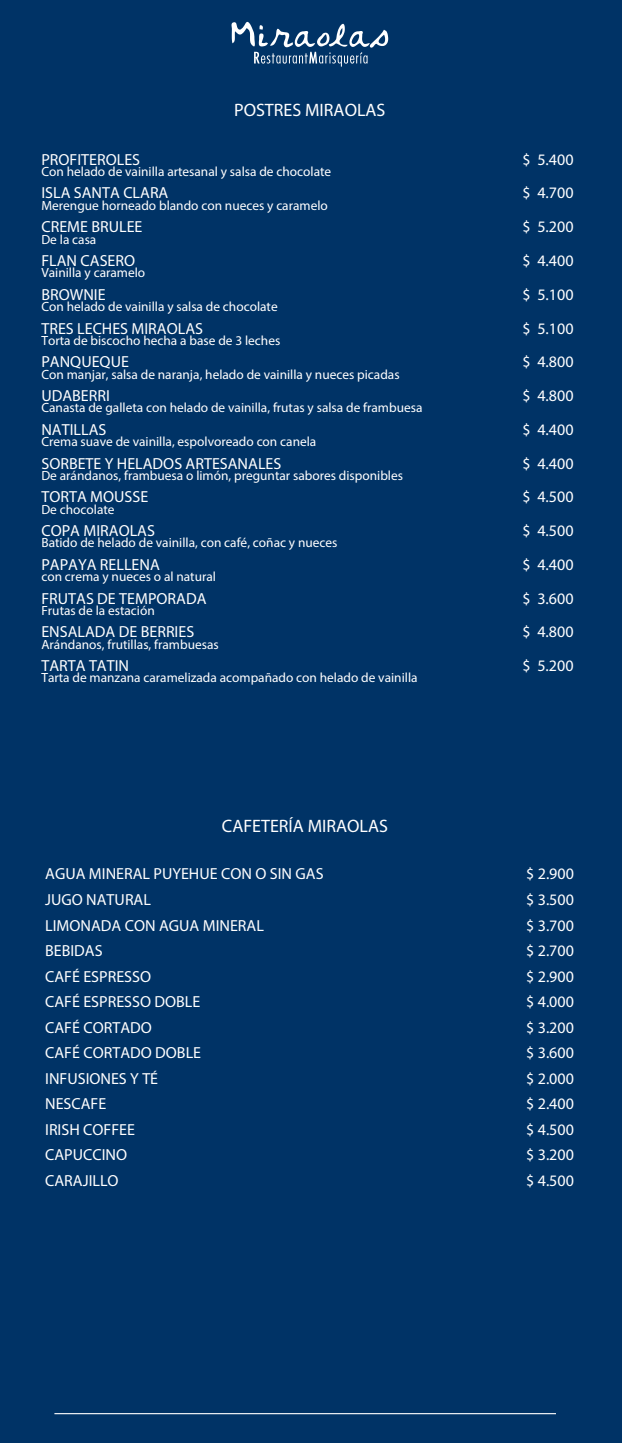
<style>
.page{position:relative;width:622px;height:1443px;background:#fff}
.page>*{position:absolute;margin:0;border:0;box-sizing:border-box;transform-origin:0 0}
.t1{font:18px "Myriad Pro";color:#fff}
.t2{font:16.05px "Myriad Pro";color:#fff}
.t3{font:13.35px "Myriad Pro";color:#fff}
</style>
<div class="page">
<div style="left:0;top:0;width:622px;height:1442px;background:#036"></div>
<svg style="left:231px;top:22px;width:157px;height:45px"></svg>
<hr style="left:54px;top:1412px;width:502px;height:2px;background:#fff">
<h1 class="t1" style="left:234px;top:99px;width:153px">POSTRES MIRAOLAS</h1>
<p class="t2" style="left:41px;top:149px;width:100px">PROFITEROLES</p>
<p class="t2" style="left:522px;top:149px;width:53px">$ 5.400</p>
<p class="t3" style="left:41px;top:163px;width:291px">Con helado de vainilla artesanal y salsa de chocolate</p>
<p class="t2" style="left:41px;top:183px;width:128px">ISLA SANTA CLARA</p>
<p class="t2" style="left:522px;top:183px;width:53px">$ 4.700</p>
<p class="t3" style="left:41px;top:197px;width:288px">Merengue horneado blando con nueces y caramelo</p>
<p class="t2" style="left:41px;top:217px;width:102px">CREME BRULEE</p>
<p class="t2" style="left:522px;top:217px;width:53px">$ 5.200</p>
<p class="t3" style="left:41px;top:231px;width:56px">De la casa</p>
<p class="t2" style="left:41px;top:251px;width:95px">FLAN CASERO</p>
<p class="t2" style="left:522px;top:251px;width:53px">$ 4.400</p>
<p class="t3" style="left:41px;top:264px;width:105px">Vainilla y caramelo</p>
<p class="t2" style="left:41px;top:284px;width:66px">BROWNIE</p>
<p class="t2" style="left:522px;top:284px;width:53px">$ 5.100</p>
<p class="t3" style="left:41px;top:298px;width:238px">Con helado de vainilla y salsa de chocolate</p>
<p class="t2" style="left:41px;top:318px;width:163px">TRES LECHES MIRAOLAS</p>
<p class="t2" style="left:522px;top:318px;width:53px">$ 5.100</p>
<p class="t3" style="left:41px;top:332px;width:240px">Torta de biscocho hecha a base de 3 leches</p>
<p class="t2" style="left:41px;top:352px;width:89px">PANQUEQUE</p>
<p class="t2" style="left:522px;top:352px;width:53px">$ 4.800</p>
<p class="t3" style="left:41px;top:366px;width:360px">Con manjar, salsa de naranja, helado de vainilla y nueces picadas</p>
<p class="t2" style="left:41px;top:386px;width:70px">UDABERRI</p>
<p class="t2" style="left:522px;top:386px;width:53px">$ 4.800</p>
<p class="t3" style="left:41px;top:399px;width:382px">Canasta de galleta con helado de vainilla, frutas y salsa de frambuesa</p>
<p class="t2" style="left:41px;top:419px;width:66px">NATILLAS</p>
<p class="t2" style="left:522px;top:419px;width:53px">$ 4.400</p>
<p class="t3" style="left:41px;top:433px;width:276px">Crema suave de vainilla, espolvoreado con canela</p>
<p class="t2" style="left:41px;top:453px;width:241px">SORBETE Y HELADOS ARTESANALES</p>
<p class="t2" style="left:522px;top:453px;width:53px">$ 4.400</p>
<p class="t3" style="left:41px;top:467px;width:363px">De arándanos, frambuesa o limón, preguntar sabores disponibles</p>
<p class="t2" style="left:41px;top:487px;width:108px">TORTA MOUSSE</p>
<p class="t2" style="left:522px;top:487px;width:53px">$ 4.500</p>
<p class="t3" style="left:41px;top:501px;width:75px">De chocolate</p>
<p class="t2" style="left:41px;top:521px;width:115px">COPA MIRAOLAS</p>
<p class="t2" style="left:522px;top:521px;width:53px">$ 4.500</p>
<p class="t3" style="left:41px;top:534px;width:297px">Batido de helado de vainilla, con café, coñac y nueces</p>
<p class="t2" style="left:41px;top:554px;width:120px">PAPAYA RELLENA</p>
<p class="t2" style="left:522px;top:554px;width:53px">$ 4.400</p>
<p class="t3" style="left:41px;top:568px;width:176px">con crema y nueces o al natural</p>
<p class="t2" style="left:41px;top:588px;width:167px">FRUTAS DE TEMPORADA</p>
<p class="t2" style="left:522px;top:588px;width:53px">$ 3.600</p>
<p class="t3" style="left:41px;top:602px;width:115px">Frutas de la estación</p>
<p class="t2" style="left:41px;top:622px;width:154px">ENSALADA DE BERRIES</p>
<p class="t2" style="left:522px;top:622px;width:53px">$ 4.800</p>
<p class="t3" style="left:41px;top:636px;width:179px">Arándanos, frutillas, frambuesas</p>
<p class="t2" style="left:41px;top:656px;width:89px">TARTA TATIN</p>
<p class="t2" style="left:522px;top:656px;width:53px">$ 5.200</p>
<p class="t3" style="left:41px;top:669px;width:378px">Tarta de manzana caramelizada acompañado con helado de vainilla</p>
<h1 class="t1" style="left:222px;top:814px;width:167px">CAFETERÍA MIRAOLAS</h1>
<p class="t2" style="left:45px;top:864px;width:280px">AGUA MINERAL PUYEHUE CON O SIN GAS</p>
<p class="t2" style="left:526px;top:864px;width:49px">$ 2.900</p>
<p class="t2" style="left:45px;top:889px;width:107px">JUGO NATURAL</p>
<p class="t2" style="left:526px;top:889px;width:49px">$ 3.500</p>
<p class="t2" style="left:45px;top:915px;width:220px">LIMONADA CON AGUA MINERAL</p>
<p class="t2" style="left:526px;top:915px;width:49px">$ 3.700</p>
<p class="t2" style="left:45px;top:940px;width:59px">BEBIDAS</p>
<p class="t2" style="left:526px;top:940px;width:49px">$ 2.700</p>
<p class="t2" style="left:45px;top:966px;width:107px">CAFÉ ESPRESSO</p>
<p class="t2" style="left:526px;top:966px;width:49px">$ 2.900</p>
<p class="t2" style="left:45px;top:991px;width:157px">CAFÉ ESPRESSO DOBLE</p>
<p class="t2" style="left:526px;top:991px;width:49px">$ 4.000</p>
<p class="t2" style="left:45px;top:1017px;width:108px">CAFÉ CORTADO</p>
<p class="t2" style="left:526px;top:1017px;width:49px">$ 3.200</p>
<p class="t2" style="left:45px;top:1042px;width:157px">CAFÉ CORTADO DOBLE</p>
<p class="t2" style="left:526px;top:1042px;width:49px">$ 3.600</p>
<p class="t2" style="left:45px;top:1068px;width:114px">INFUSIONES Y TÉ</p>
<p class="t2" style="left:526px;top:1068px;width:49px">$ 2.000</p>
<p class="t2" style="left:45px;top:1093px;width:63px">NESCAFE</p>
<p class="t2" style="left:526px;top:1093px;width:49px">$ 2.400</p>
<p class="t2" style="left:45px;top:1119px;width:91px">IRISH COFFEE</p>
<p class="t2" style="left:526px;top:1119px;width:49px">$ 4.500</p>
<p class="t2" style="left:45px;top:1144px;width:84px">CAPUCCINO</p>
<p class="t2" style="left:526px;top:1144px;width:49px">$ 3.200</p>
<p class="t2" style="left:45px;top:1170px;width:75px">CARAJILLO</p>
<p class="t2" style="left:526px;top:1170px;width:49px">$ 4.500</p>
</div>
